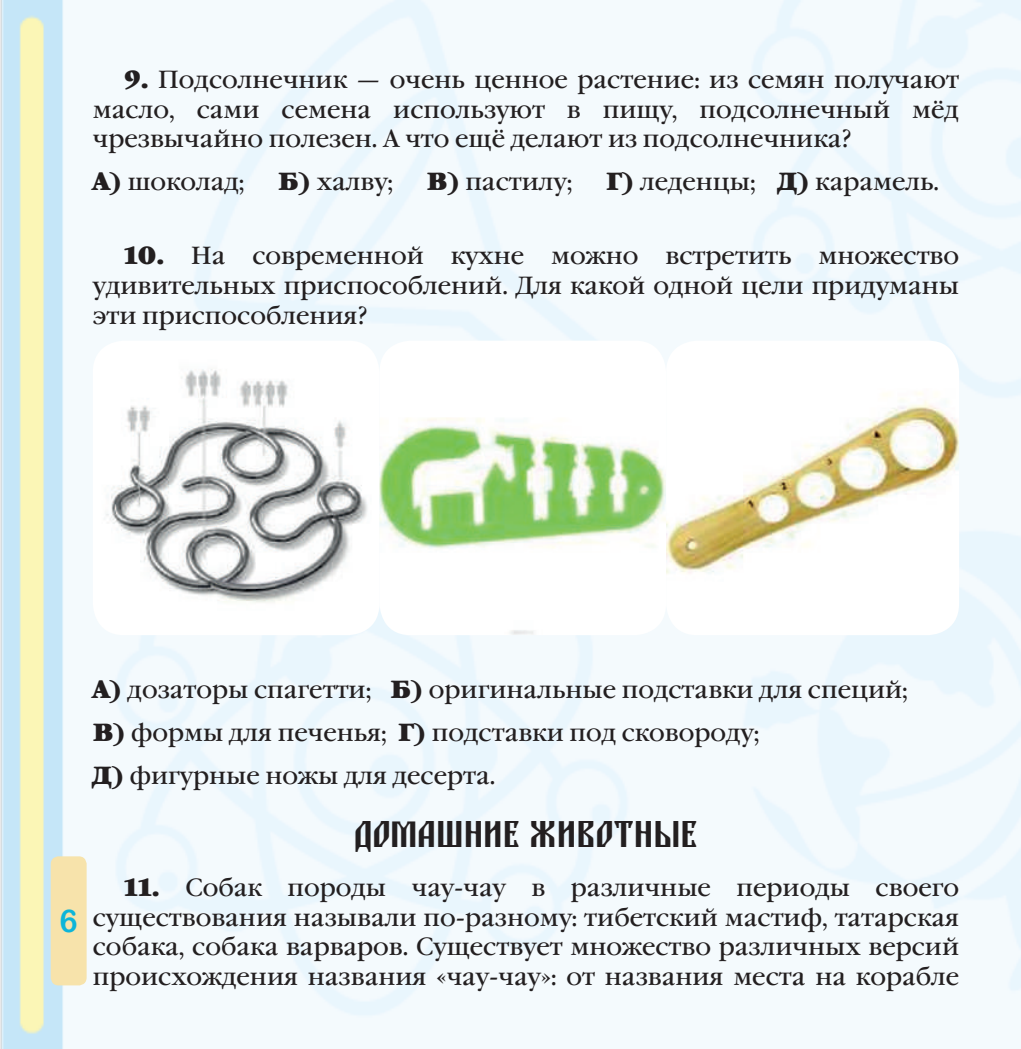
<style>
.page{position:relative;width:1021px;height:1049px;background:#fff}
.page>*{position:absolute;margin:0;border:0;box-sizing:border-box;transform-origin:0 0}
.t1{font:31.5px "BLAGOVEST";color:#231f20}
.t2{font:31.5px "Arial Rounded MT Bold";color:#0db5d9}
.t3{font:24.75px/29.5px "Garamond Book C";color:#231f20;text-align:justify}
.s1{font-weight:700}
</style>
<div class="page">
<img style="left:0;top:0;width:1020px;height:1049px">
<img style="left:93px;top:341px;width:866px;height:294px">
<div style="left:51px;top:856px;width:36px;height:129px;background:#f7e3ab;border-radius:8px"></div>
<p class="t3" style="left:93px;top:66px;width:867px;text-indent:31px"><span class="s1">9.</span> Подсолнечник — очень ценное растение: из семян получают масло, сами семена используют в пищу, подсолнечный мёд чрезвычайно полезен. А что ещё делают из подсолнечника?</p>
<p class="t3" style="left:93px;top:168px;width:153px"><span class="s1">А)</span> шоколад;</p>
<p class="t3" style="left:278px;top:168px;width:117px"><span class="s1">Б)</span> халву;</p>
<p class="t3" style="left:427px;top:168px;width:147px"><span class="s1">В)</span> пастилу;</p>
<p class="t3" style="left:606px;top:168px;width:334px"><span class="s1">Г)</span> леденцы; <span class="s1">Д)</span> карамель.</p>
<p class="t3" style="left:93px;top:242px;width:867px;text-indent:31px"><span class="s1">10.</span> На современной кухне можно встретить множество удивительных приспособлений. Для какой одной цели придуманы эти приспособления?</p>
<p class="t2" style="left:60px;top:902px;width:20px">6</p>
<p class="t3" style="left:93px;top:669px;width:816px;line-height:43px;text-align:left"><span class="s1">А)</span> дозаторы спагетти; <span class="s1">Б)</span> оригинальные подставки для специй;<br><span class="s1">В)</span> формы для печенья; <span class="s1">Г)</span> подставки под сковороду;<br><span class="s1">Д)</span> фигурные ножы для десерта.</p>
<p class="t1" style="left:354px;top:812px;width:346px">ДоМаШние Животные</p>
<p class="t3" style="left:93px;top:874px;width:867px;text-indent:31px"><span class="s1">11.</span> Собак породы чау-чау в различные периоды своего существования называли по-разному: тибетский мастиф, татарская собака, собака варваров. Существует множество различных версий происхождения названия «чау-чау»: от названия места на корабле</p>
</div>
